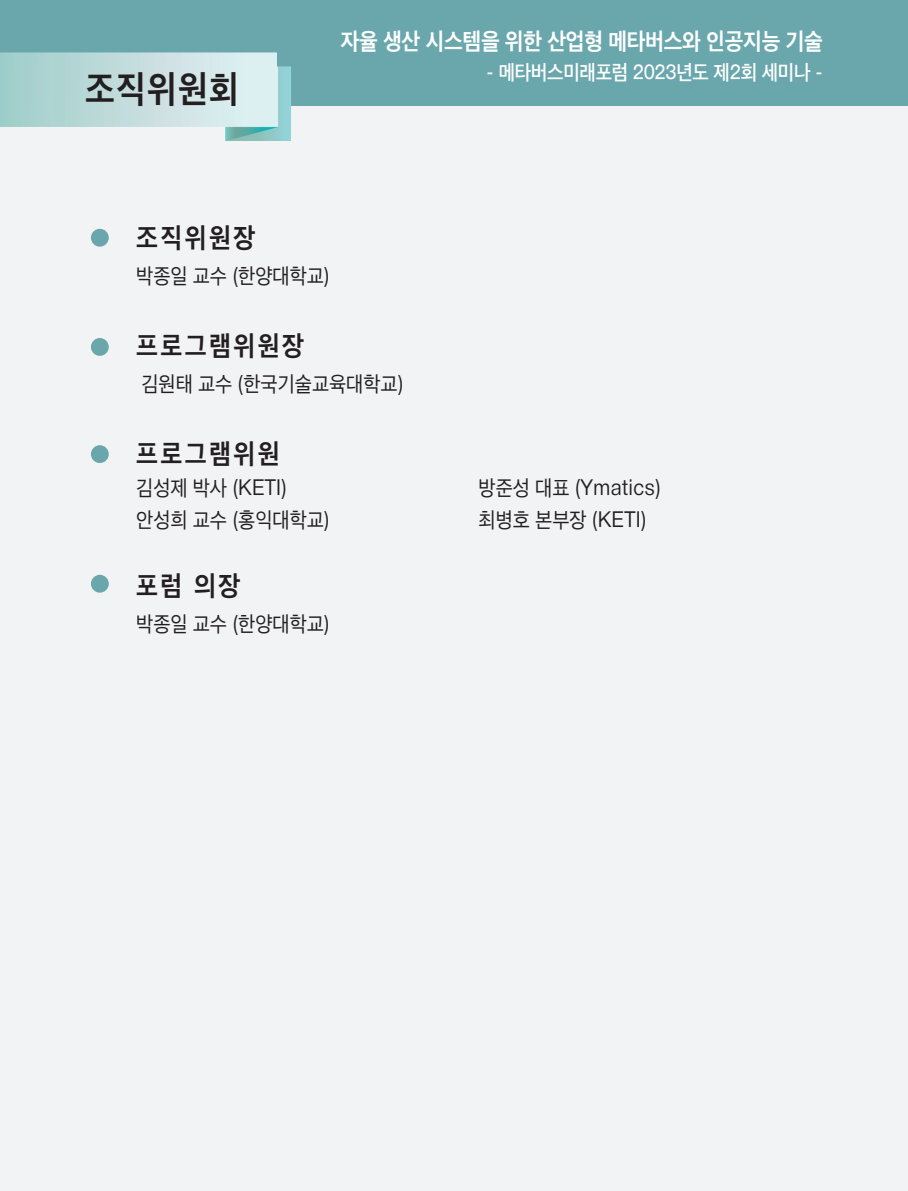
<style>
.page{position:relative;width:908px;height:1191px;background:#fff}
.page>*{position:absolute;margin:0;border:0;box-sizing:border-box;transform-origin:0 0}
.t1{font:700 38px "Apple SD Gothic Neo";letter-spacing:.04em;color:#231f20;scale:.9 1}
.t2{font:700 28px "Apple SD Gothic Neo";letter-spacing:.1em;color:#231f20;scale:.9 1}
.t3{font:700 24px "Apple SD Gothic Neo";letter-spacing:-.01em;color:#fff;scale:.9 1}
.t4{font:22px "Apple SD Gothic Neo";color:#231f20;scale:.9 1}
.t5{font:600 21px "Apple SD Gothic Neo";letter-spacing:-.01em;color:#fff;scale:.9 1}
</style>
<div class="page">
<div style="left:0;top:0;width:907px;height:1191px;background:#f2f3f4"></div>
<div style="left:0;top:0;width:907px;height:106px;background:#69a7ad"></div>
<img style="left:0;top:52px;width:291px;height:89px">
<div style="left:91px;top:229px;width:18px;height:18px;background:#69a7ad;border-radius:50%"></div>
<div style="left:91px;top:338px;width:18px;height:18px;background:#69a7ad;border-radius:50%"></div>
<div style="left:91px;top:445px;width:18px;height:18px;background:#69a7ad;border-radius:50%"></div>
<div style="left:91px;top:575px;width:18px;height:17px;background:#69a7ad;border-radius:50%"></div>
<h1 class="t1" style="left:85px;top:66px;width:172px">조직위원회</h1>
<p class="t3" style="left:340px;top:27px;width:537px">자율 생산 시스템을 위한 산업형 메타버스와 인공지능 기술</p>
<p class="t5" style="left:486px;top:60px;width:375px">- 메타버스미래포럼 2023년도 제2회 세미나 -</p>
<p class="t2" style="left:136px;top:221px;width:134px">조직위원장</p>
<p class="t4" style="left:136px;top:263px;width:216px">박종일 교수 (한양대학교)</p>
<p class="t2" style="left:136px;top:329px;width:188px">프로그램위원장</p>
<p class="t4" style="left:141px;top:371px;width:293px">김원태 교수 (한국기술교육대학교)</p>
<p class="t2" style="left:136px;top:437px;width:161px">프로그램위원</p>
<p class="t4" style="left:136px;top:475px;width:169px">김성제 박사 (KETI)</p>
<p class="t4" style="left:478px;top:475px;width:204px">방준성 대표 (Ymatics)</p>
<p class="t4" style="left:136px;top:507px;width:216px">안성희 교수 (홍익대학교)</p>
<p class="t4" style="left:478px;top:507px;width:188px">최병호 본부장 (KETI)</p>
<p class="t2" style="left:136px;top:569px;width:117px">포럼 의장</p>
<p class="t4" style="left:136px;top:611px;width:216px">박종일 교수 (한양대학교)</p>
</div>
